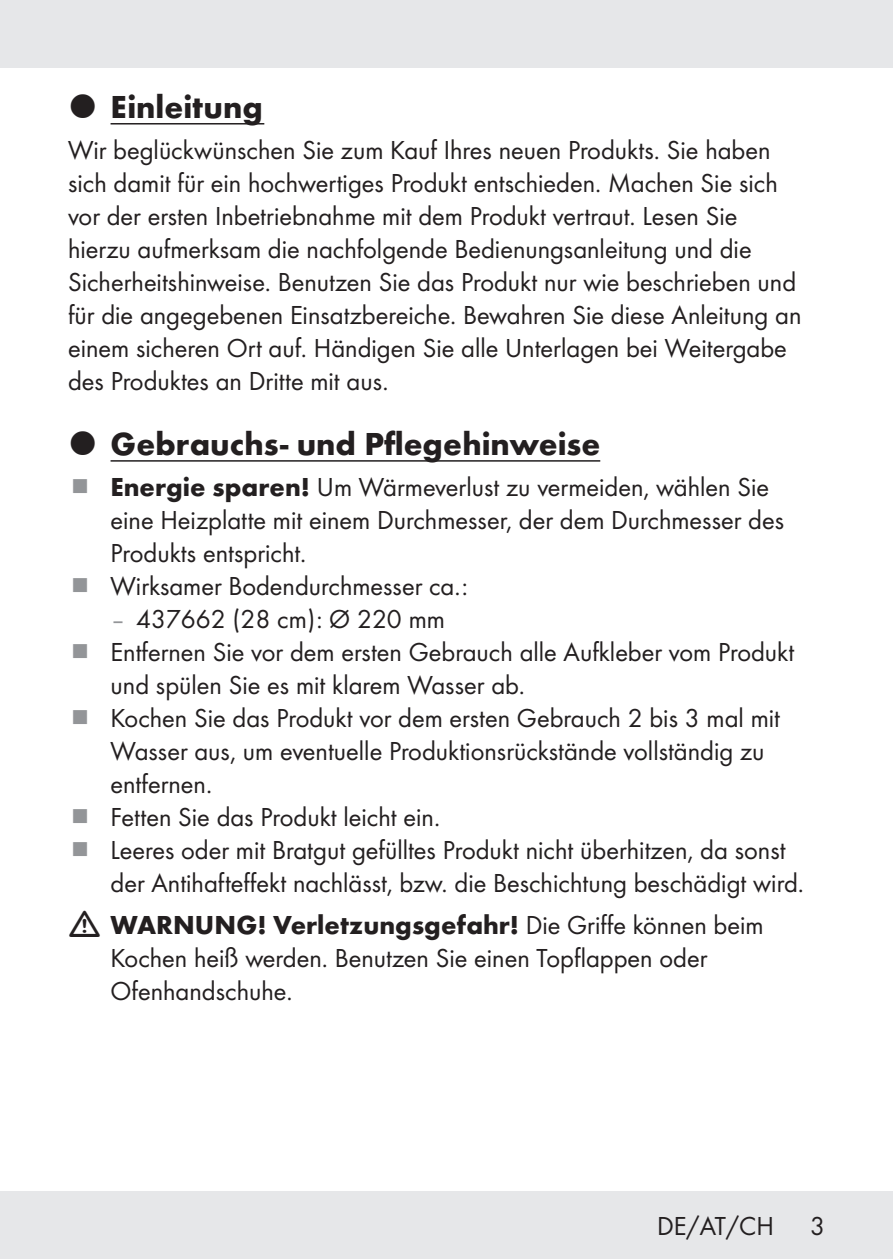
<style>
.page{position:relative;width:893px;height:1259px;background:#fff}
.page>*{position:absolute;margin:0;border:0;box-sizing:border-box;transform-origin:0 0}
.t1{font:700 33px "Futura";color:#231f20}
.t2{font:27px/33px "Futura Boo";color:#231f20}
.t3{font:700 27px "Futura";color:#231f20}
.s1{font-family:"Futura";font-weight:700}
.s2{color:#939598}
.s3{font-family:"Futura Boo";font-weight:400}
</style>
<div class="page">
<div style="left:0;top:1191px;width:893px;height:68px;background:#e6e7e9"></div>
<div style="left:0;top:0;width:893px;height:68px;background:#e6e7e9"></div>
<hr style="left:111px;top:123px;width:153px;height:1px;background:#231f20">
<hr style="left:111px;top:460px;width:489px;height:1px;background:#231f20">
<p class="t1" style="left:111px;top:82px;width:154px">Einleitung</p>
<p class="t2" style="left:68px;top:132px;width:735px">Wir beglückwünschen Sie zum Kauf Ihres neuen Produkts. Sie haben sich damit für ein hochwertiges Produkt entschieden. Machen Sie sich vor der ersten Inbetriebnahme mit dem Produkt vertraut. Lesen Sie hierzu aufmerksam die nachfolgende Bedienungsanleitung und die Sicherheitshinweise. Benutzen Sie das Produkt nur wie beschrieben und für die angegebenen Einsatzbereiche. Bewahren Sie diese Anleitung an einem sicheren Ort auf. Händigen Sie alle Unterlagen bei Weitergabe des Produktes an Dritte mit aus.</p>
<p class="t1" style="left:111px;top:419px;width:491px">Gebrauchs- und Pflegehinweise</p>
<p class="t2" style="left:111px;top:469px;width:675px"><span class="s1">Energie sparen!</span> Um Wärmeverlust zu vermeiden, wählen Sie eine Heizplatte mit einem Durchmesser, der dem Durchmesser des Produkts entspricht.<br>Wirksamer Bodendurchmesser ca.:</p>
<p class="t2" style="left:111px;top:601px;width:695px"><span class="s2">–</span> 437662 (28 cm): Ø 220 mm<br>Entfernen Sie vor dem ersten Gebrauch alle Aufkleber vom Produkt und spülen Sie es mit klarem Wasser ab.<br>Kochen Sie das Produkt vor dem ersten Gebrauch 2 bis 3 mal mit Wasser aus, um eventuelle Produktionsrückstände vollständig zu entfernen.<br>Fetten Sie das Produkt leicht ein.<br>Leeres oder mit Bratgut gefülltes Produkt nicht überhitzen, da sonst der Antihafteffekt nachlässt, bzw. die Beschichtung beschädigt wird.</p>
<p class="t3" style="left:111px;top:905px;width:655px">WARNUNG! Verletzungsgefahr! <span class="s3">Die Griffe können beim</span></p>
<p class="t2" style="left:111px;top:940px;width:598px">Kochen heiß werden. Benutzen Sie einen Topflappen oder<br>Ofenhandschuhe.</p>
<p class="t2" style="left:657px;top:1208px;width:118px">DE/AT/CH</p>
<p class="t2" style="left:810px;top:1208px;width:16px">3</p>
</div>
